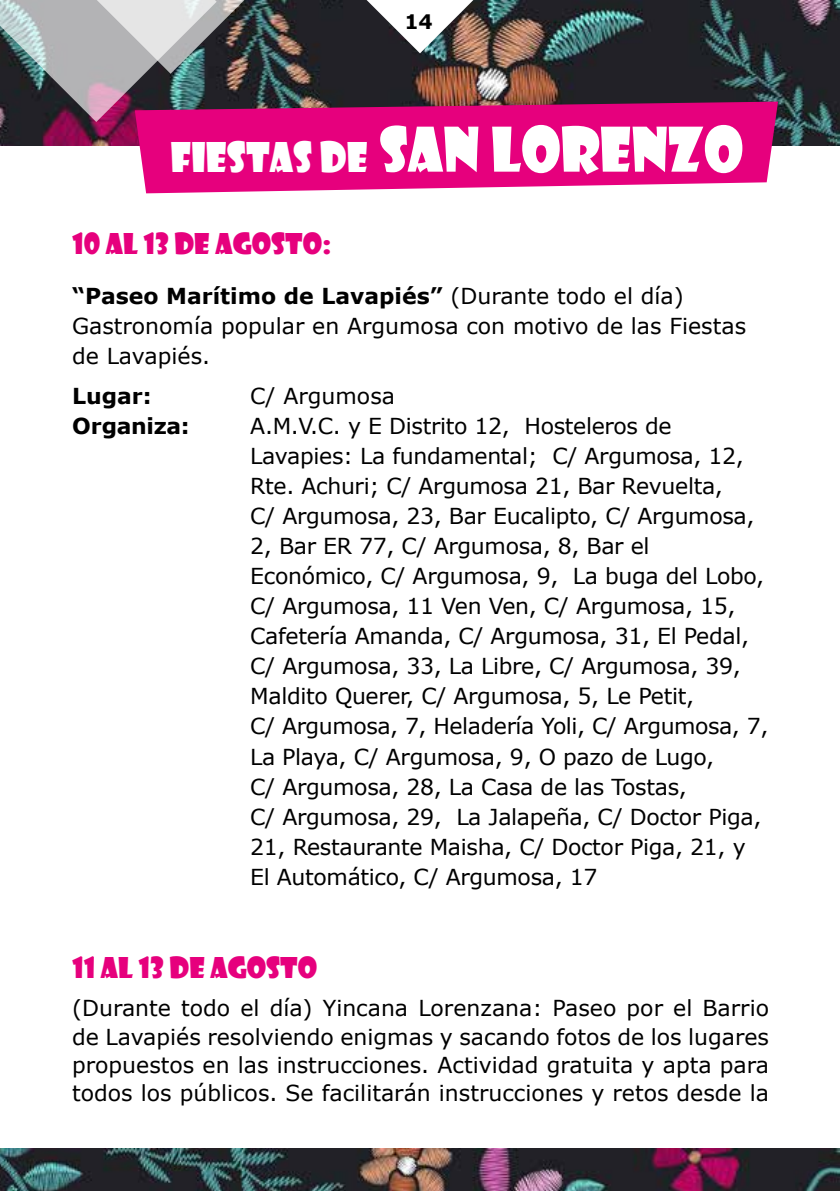
<style>
.page{position:relative;width:840px;height:1191px;background:#fff}
.page>*{position:absolute;margin:0;border:0;box-sizing:border-box;transform-origin:0 0}
.t1{font:60px "Showcard Gothic";color:#fff;scale:.95 1}
.t2{font:28px "Showcard Gothic";color:#e6007d}
.t3{font:22px/30px "Verdana";letter-spacing:-.015em;color:#000}
.t4{font:700 22px "Verdana";color:#000}
.t5{font:700 20px "Verdana";color:#000}
.s1{font-size:40px}
.s2{font-weight:700}
</style>
<div class="page">
<img style="left:0;top:1148px;width:840px;height:43px">
<img style="left:0;top:0;width:839px;height:146px">
<img style="left:0;top:0;width:267px;height:122px">
<svg style="left:135px;top:102px;width:642px;height:91px;background:#df1382"></svg>
<img style="left:323px;top:0;width:193px;height:53px">
<p class="t5" style="left:404px;top:9px;width:30px">14</p>
<h1 class="t1" style="left:170px;top:110px;width:604px"><span class="s1">FIESTAS DE</span> SAN LORENZO</h1>
<p class="t2" style="left:72px;top:225px;width:261px">10 AL 13 DE AGOSTO:</p>
<p class="t3" style="left:72px;top:281px;width:675px"><span class="s2">“Paseo Marítimo de Lavapiés”</span> (Durante todo el día)<br>Gastronomía popular en Argumosa con motivo de las Fiestas de Lavapiés.</p>
<p class="t4" style="left:72px;top:382px;width:81px">Lugar:</p>
<p class="t3" style="left:250px;top:381px;width:146px">C/ Argumosa</p>
<p class="t4" style="left:72px;top:412px;width:119px">Organiza:</p>
<p class="t3" style="left:250px;top:411px;width:519px">A.M.V.C. y E Distrito 12, Hosteleros de Lavapies: La fundamental; C/ Argumosa, 12, Rte. Achuri; C/ Argumosa 21, Bar Revuelta,<br>C/ Argumosa, 23, Bar Eucalipto, C/ Argumosa, 2, Bar ER 77, C/ Argumosa, 8, Bar el Económico, C/ Argumosa, 9, La buga del Lobo, C/ Argumosa, 11 Ven Ven, C/ Argumosa, 15, Cafetería Amanda, C/ Argumosa, 31, El Pedal, C/ Argumosa, 33, La Libre, C/ Argumosa, 39, Maldito Querer, C/ Argumosa, 5, Le Petit,<br>C/ Argumosa, 7, Heladería Yoli, C/ Argumosa, 7, La Playa, C/ Argumosa, 9, O pazo de Lugo,<br>C/ Argumosa, 28, La Casa de las Tostas,<br>C/ Argumosa, 29, La Jalapeña, C/ Doctor Piga, 21, Restaurante Maisha, C/ Doctor Piga, 21, y El Automático, C/ Argumosa, 17</p>
<p class="t2" style="left:72px;top:949px;width:246px">11 AL 13 DE AGOSTO</p>
<p class="t3" style="left:72px;top:994px;width:698px;line-height:28px;text-align:justify">(Durante todo el día) Yincana Lorenzana: Paseo por el Barrio de Lavapiés resolviendo enigmas y sacando fotos de los lugares propuestos en las instrucciones. Actividad gratuita y apta para todos los públicos. Se facilitarán instrucciones y retos desde la</p>
</div>
